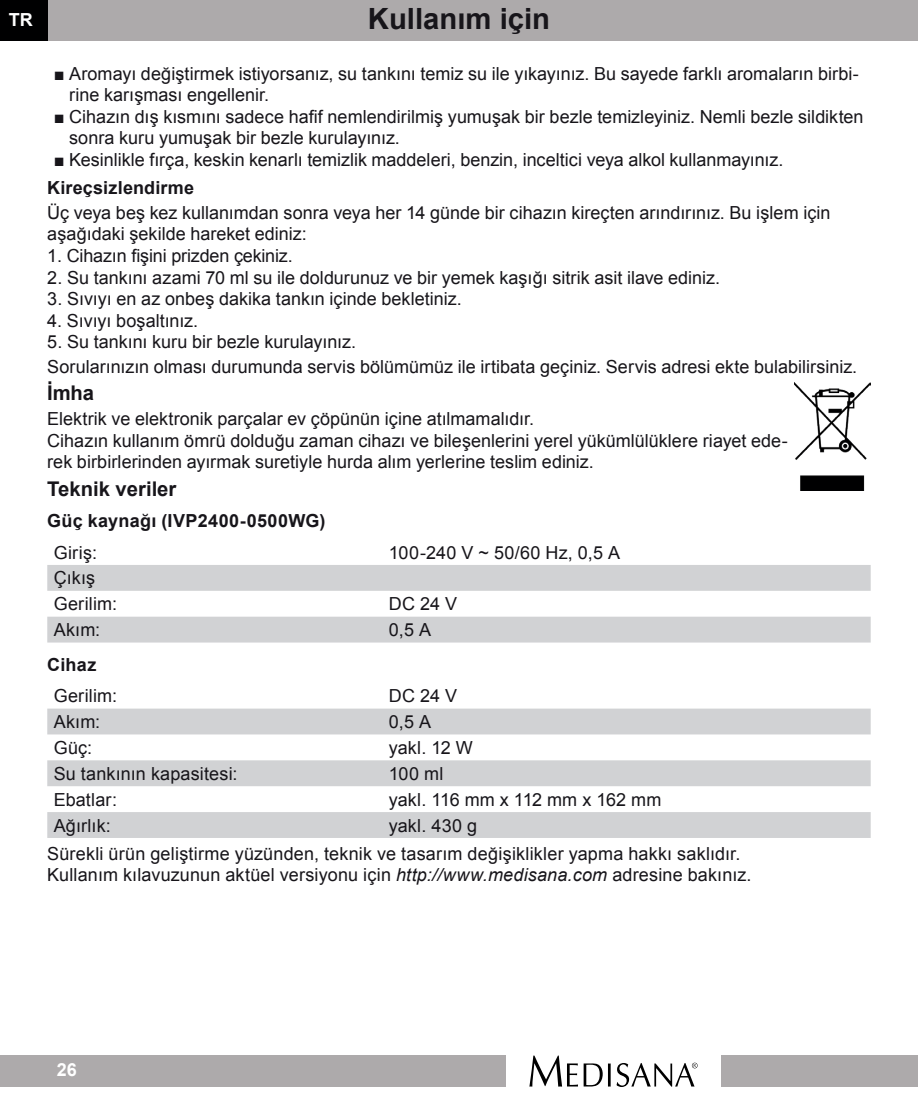
<style>
.page{position:relative;width:918px;height:1109px;background:#fff}
.page>*{position:absolute;margin:0;border:0;box-sizing:border-box;transform-origin:0 0}
.t1{font:700 29.25px "Arial";color:#17151a}
.t2{font:700 20.25px "Arial";color:#17151a}
.t3{font:18px/21.6px "Arial";color:#17151a}
.t4{font:700 18px "Arial";letter-spacing:.015em;color:#17151a}
.t5{font:18px "Arial";letter-spacing:.02em;color:#17151a}
.t6{font:700 18px "Arial";color:#fff}
.s1{font-style:italic}
</style>
<div class="page">
<div style="left:0;top:0;width:917px;height:41px;background:#adaaab"></div>
<div style="left:0;top:0;width:47px;height:41px;background:#000001"></div>
<div style="left:720px;top:1055px;width:197px;height:32px;background:#adaaab"></div>
<div style="left:0;top:1055px;width:506px;height:32px;background:#adaaab"></div>
<svg style="left:529px;top:1055px;width:81px;height:31px"></svg>
<svg style="left:616px;top:1062px;width:81px;height:25px"></svg>
<svg style="left:47px;top:565px;width:823px;height:77px;fill:#d1d2d4"></svg>
<svg style="left:47px;top:708px;width:823px;height:130px;fill:#d1d2d4"></svg>
<img style="left:794px;top:382px;width:76px;height:108px">
<p class="t6" style="left:9px;top:7px;width:25px">TR</p>
<h1 class="t1" style="left:368px;top:-1px;width:184px">Kullanım için</h1>
<p class="t3" style="left:69px;top:63px;width:790px;text-indent:-16px">■ Aromayı değiştirmek istiyorsanız, su tankını temiz su ile yıkayınız. Bu sayede farklı aromaların birbi&shy;rine karışması engellenir.</p>
<p class="t3" style="left:69px;top:106px;width:795px;text-indent:-16px">■ Cihazın dış kısmını sadece hafif nemlendirilmiş yumuşak bir bezle temizleyiniz. Nemli bezle sildikten sonra kuru yumuşak bir bezle kurulayınız.</p>
<p class="t3" style="left:54px;top:149px;width:731px">■ Kesinlikle fırça, keskin kenarlı temizlik maddeleri, benzin, inceltici veya alkol kullanmayınız.</p>
<p class="t4" style="left:47px;top:176px;width:148px">Kireçsizlendirme</p>
<p class="t3" style="left:47px;top:202px;width:784px">Üç veya beş kez kullanımdan sonra veya her 14 günde bir cihazın kireçten arındırınız. Bu işlem için aşağıdaki şekilde hareket ediniz:</p>
<p class="t3" style="left:47px;top:245px;width:247px">1. Cihazın fişini prizden çekiniz.</p>
<p class="t3" style="left:47px;top:267px;width:674px">2. Su tankını azami 70 ml su ile doldurunuz ve bir yemek kaşığı sitrik asit ilave ediniz.</p>
<p class="t3" style="left:47px;top:288px;width:416px">3. Sıvıyı en az onbeş dakika tankın içinde bekletiniz.</p>
<p class="t3" style="left:47px;top:310px;width:152px">4. Sıvıyı boşaltınız.</p>
<p class="t3" style="left:47px;top:330px;width:811px;line-height:24.3px">5. Su tankını kuru bir bezle kurulayınız.<br>Sorularınızın olması durumunda servis bölümümüz ile irtibata geçiniz. Servis adresi ekte bulabilirsiniz.</p>
<p class="t2" style="left:47px;top:379px;width:48px">İmha</p>
<p class="t3" style="left:47px;top:408px;width:741px">Elektrik ve elektronik parçalar ev çöpünün içine atılmamalıdır.<br>Cihazın kullanım ömrü dolduğu zaman cihazı ve bileşenlerini yerel yükümlülüklere riayet ede&shy;rek birbirlerinden ayırmak suretiyle hurda alım yerlerine teslim ediniz.</p>
<p class="t2" style="left:47px;top:475px;width:131px">Teknik veriler</p>
<p class="t4" style="left:47px;top:508px;width:279px">Güç kaynağı (IVP2400-0500WG)</p>
<p class="t3" style="left:54px;top:541px;width:45px">Giriş:</p>
<p class="t5" style="left:388px;top:540px;width:233px">100-240 V ~ 50/60 Hz, 0,5 A</p>
<p class="t3" style="left:54px;top:565px;width:65px;line-height:25.9px">Çıkış<br>Gerilim:</p>
<p class="t3" style="left:388px;top:593px;width:70px">DC 24 V</p>
<p class="t3" style="left:54px;top:619px;width:48px">Akım:</p>
<p class="t3" style="left:388px;top:619px;width:44px">0,5 A</p>
<p class="t4" style="left:47px;top:652px;width:51px">Cihaz</p>
<p class="t3" style="left:54px;top:685px;width:65px">Gerilim:</p>
<p class="t3" style="left:388px;top:685px;width:70px">DC 24 V</p>
<p class="t3" style="left:54px;top:711px;width:48px">Akım:</p>
<p class="t3" style="left:388px;top:711px;width:44px">0,5 A</p>
<p class="t3" style="left:54px;top:737px;width:40px">Güç:</p>
<p class="t3" style="left:388px;top:737px;width:85px">yakl. 12 W</p>
<p class="t3" style="left:54px;top:763px;width:185px">Su tankının kapasitesi:</p>
<p class="t3" style="left:388px;top:763px;width:56px">100 ml</p>
<p class="t3" style="left:54px;top:789px;width:65px">Ebatlar:</p>
<p class="t3" style="left:388px;top:789px;width:274px">yakl. 116 mm x 112 mm x 162 mm</p>
<p class="t3" style="left:54px;top:814px;width:59px">Ağırlık:</p>
<p class="t3" style="left:47px;top:811px;width:694px;line-height:27.9px;text-indent:341px">yakl. 430 g<br>Sürekli ürün geliştirme yüzünden, teknik ve tasarım değişiklikler yapma hakkı saklıdır.</p>
<p class="t3" style="left:47px;top:864px;width:705px">Kullanım kılavuzunun aktüel versiyonu için <span class="s1">http://www.medisana.com</span> adresine bakınız.</p>
<p class="t6" style="left:57px;top:1058px;width:22px">26</p>
</div>
